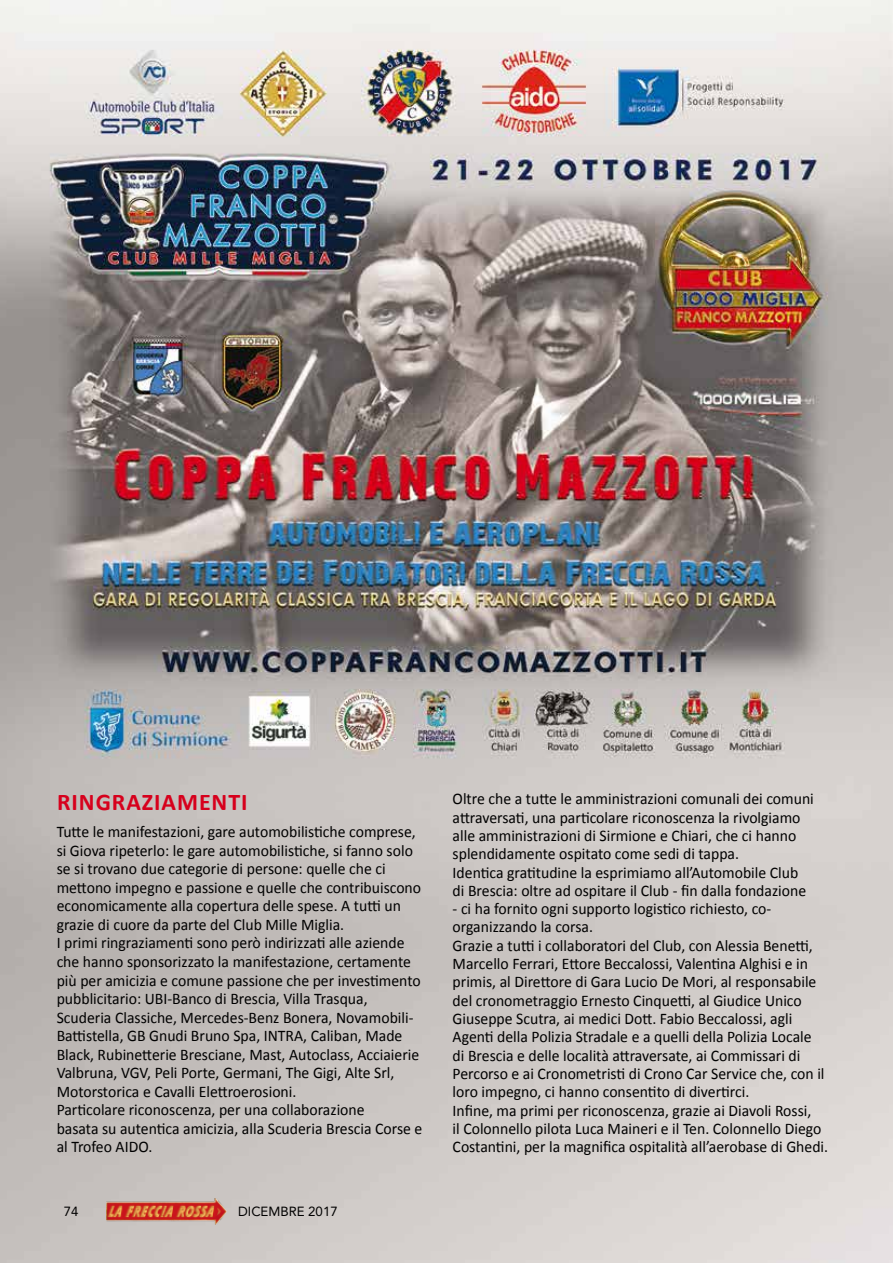
<style>
.page{position:relative;width:893px;height:1263px;background:#fff}
.page>*{position:absolute;margin:0;border:0;box-sizing:border-box;transform-origin:0 0}
.t1{font:700 24px "Calibri";letter-spacing:.04em;color:#d7001c}
.t2{font:16.2px/18.3px "Calibri";color:#000}
.t3{font:13.2px "Avenir";color:#000}
</style>
<div class="page">
<img style="left:0;top:0;width:893px;height:1263px">
<img style="left:106px;top:1198px;width:121px;height:27px">
<h1 class="t1" style="left:57px;top:787px;width:192px">RINGRAZIAMENTI</h1>
<p class="t2" style="left:57px;top:822px;width:367px">Tutte le manifestazioni, gare automobilistiche comprese, si Giova ripeterlo: le gare automobilistiche, si fanno solo se si trovano due categorie di persone: quelle che ci mettono impegno e passione e quelle che contribuiscono economicamente alla copertura delle spese. A tutti un grazie di cuore da parte del Club Mille Miglia.<br>I primi ringraziamenti sono però indirizzati alle aziende che hanno sponsorizzato la manifestazione, certamente più per amicizia e comune passione che per investimento pubblicitario: UBI-Banco di Brescia, Villa Trasqua, Scuderia Classiche, Mercedes-Benz Bonera, Novamobili-Battistella, GB Gnudi Bruno Spa, INTRA, Caliban, Made Black, Rubinetterie Bresciane, Mast, Autoclass, Acciaierie Valbruna, VGV, Peli Porte, Germani, The Gigi, Alte Srl, Motorstorica e Cavalli Elettroerosioni.<br>Particolare riconoscenza, per una collaborazione<br>basata su autentica amicizia, alla Scuderia Brescia Corse e al Trofeo AIDO.</p>
<p class="t3" style="left:64px;top:1204px;width:16px">74</p>
<p class="t3" style="left:238px;top:1204px;width:101px">DICEMBRE 2017</p>
<p class="t2" style="left:453px;top:789px;width:363px">Oltre che a tutte le amministrazioni comunali dei comuni attraversati, una particolare riconoscenza la rivolgiamo alle amministrazioni di Sirmione e Chiari, che ci hanno splendidamente ospitato come sedi di tappa.<br>Identica gratitudine la esprimiamo all’Automobile Club di Brescia: oltre ad ospitare il Club - fin dalla fondazione</p>
<p class="t2" style="left:453px;top:899px;width:377px">- ci ha fornito ogni supporto logistico richiesto, co&shy;organizzando la corsa.<br>Grazie a tutti i collaboratori del Club, con Alessia Benetti, Marcello Ferrari, Ettore Beccalossi, Valentina Alghisi e in primis, al Direttore di Gara Lucio De Mori, al responsabile del cronometraggio Ernesto Cinquetti, al Giudice Unico Giuseppe Scutra, ai medici Dott. Fabio Beccalossi, agli Agenti della Polizia Stradale e a quelli della Polizia Locale<br>di Brescia e delle località attraversate, ai Commissari di Percorso e ai Cronometristi di Crono Car Service che, con il loro impegno, ci hanno consentito di divertirci.<br>Infine, ma primi per riconoscenza, grazie ai Diavoli Rossi,<br>il Colonnello pilota Luca Maineri e il Ten. Colonnello Diego Costantini, per la magnifica ospitalità all’aerobase di Ghedi.</p>
</div>
